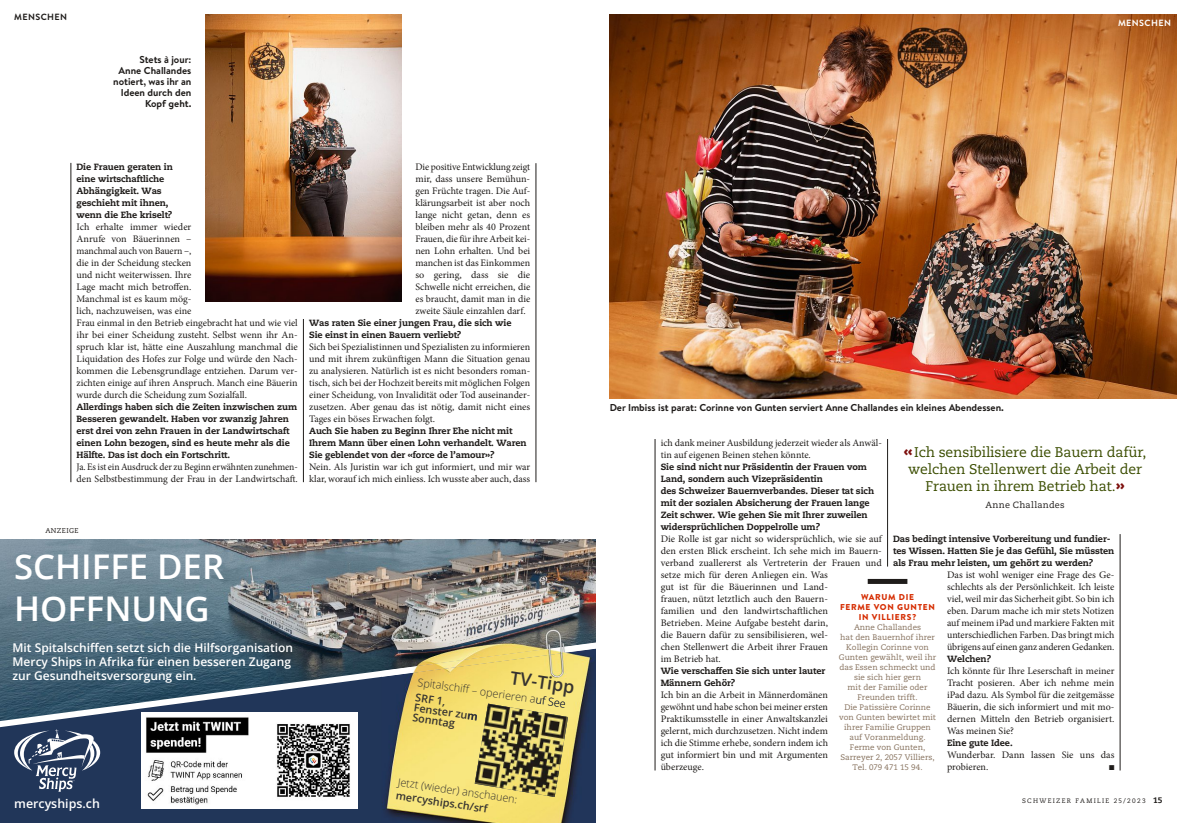
<style>
.page{position:relative;width:1191px;height:823px;background:#fff}
.page>*{position:absolute;margin:0;border:0;box-sizing:border-box;transform-origin:0 0}
.t1{font:600 34px/42px "Open Sans";color:#fff}
.t2{font:600 18px "Open Sans";color:#363330}
.t3{font:14px/17px "Caecilia Roman OV BGAWCF";letter-spacing:-.01em;color:#3b4d00;text-align:center}
.t4{font:600 12.4px "Open Sans";color:#fff}
.t5{font:600 12px/14px "Open Sans";color:#fff}
.t6{font:300 10.8px "Open Sans";color:#363330}
.t7{font:600 10.8px/19.9px "Open Sans";color:#363330}
.t8{font:10px/12px "Minion Pro Regular OV BGAWCL";color:#1f1c1a}
.t9{font:10px/11px "Brandon Text Bold OV BGAWCD";color:#1f1c1a;text-align:right}
.t10{font:10px/12px "Minion Pro Regular OV BGAWCL";color:#1f1c1a;scale:.96 1}
.t11{font:9px/12px "Caecilia Heavy OV BGAWCK";letter-spacing:-.01em;color:#1f1c1a}
.t12{font:9px "Caecilia Roman OV BGAWCF";letter-spacing:.03em;color:#1f1c1a}
.t13{font:9px "Brandon Grotesque Bold OV BGAWCG";letter-spacing:.04em;color:#1f1c1a}
.t14{font:9px "Brandon Grotesque Bold OV BGAWCG";letter-spacing:.04em;color:#fff}
.t15{font:8.5px/10px "Brandon Text Black OV BGAWCE";letter-spacing:.08em;color:#d62e03;text-align:center}
.t16{font:8px/10px "Caecilia Roman OV BGAWCF";color:#85705c;text-align:center}
.t17{font:7px "Caecilia Roman OV BGAWCF";letter-spacing:.06em;color:#1f1c1a}
.t18{font:7px "Zapf Dingbats Std OV BGAWCM";color:#1f1c1a}
.t19{font:6.5px "Caecilia Roman OV BGAWCF";letter-spacing:.2em;color:#1f1c1a}
.s1{font-family:"Caecilia Heavy OV BGAWCK";font-size:16px;color:#7d0f0d}
.s2{font-family:"Caecilia Heavy OV BGAWCK";font-size:8px}
</style>
<div class="page">
<img style="left:609px;top:14px;width:567px;height:384px">
<img style="left:206px;top:14px;width:195px;height:288px">
<div style="left:867px;top:578px;width:40px;height:5px;background:#1f1c1a"></div>
<img style="left:0;top:539px;width:595px;height:102px">
<div style="left:0;top:727px;width:382px;height:95px;background:#213659"></div>
<svg style="left:0;top:641px;width:382px;height:86px;background:#425c70"></svg>
<svg style="left:14px;top:729px;width:86px;height:62px;background:#556580"></svg>
<img style="left:382px;top:626px;width:213px;height:15px">
<img style="left:382px;top:676px;width:213px;height:146px">
<img style="left:382px;top:641px;width:213px;height:35px">
<img style="left:142px;top:711px;width:215px;height:97px">
<img style="left:475px;top:703px;width:93px;height:93px">
<hr style="left:536px;top:163px;width:1px;height:319px;background:#1f1c1a">
<hr style="left:655px;top:439px;width:1px;height:331px;background:#1f1c1a">
<hr style="left:887px;top:439px;width:1px;height:127px;background:#1f1c1a">
<hr style="left:1120px;top:533px;width:1px;height:237px;background:#1f1c1a">
<hr style="left:71px;top:163px;width:1px;height:319px;background:#1f1c1a">
<hr style="left:303px;top:319px;width:1px;height:163px;background:#1f1c1a">
<p class="t13" style="left:14px;top:12px;width:54px">MENSCHEN</p>
<p class="t9" style="left:113px;top:54px;width:80px">Stets à jour:<br>Anne Challandes notiert, was ihr an<br>Ideen durch den<br>Kopf geht.</p>
<p class="t11" style="left:77px;top:161px;width:98px">Die Frauen geraten in eine wirtschaftliche<br>Abhängigkeit. Was geschieht mit ihnen, wenn die Ehe kriselt?</p>
<p class="t8" style="left:77px;top:220px;width:223px">Ich erhalte immer wieder<br>Anrufe von Bäuerinnen –<br>manchmal auch von Bauern –,<br>die in der Scheidung stecken<br>und nicht weiterwissen. Ihre<br>Lage macht mich betroffen.<br>Manchmal ist es kaum mög-<br>lich, nachzuweisen, was eine<br>Frau einmal in den Betrieb eingebracht hat und wie viel ihr bei einer Scheidung zusteht. Selbst wenn ihr An&shy;spruch klar ist, hätte eine Auszahlung manchmal die Liquidation des Hofes zur Folge und würde den Nach&shy;kommen die Lebensgrundlage entziehen. Darum ver&shy;zichten einige auf ihren Anspruch. Manch eine Bäuerin wurde durch die Scheidung zum Sozialfall.</p>
<p class="t11" style="left:77px;top:401px;width:222px">Allerdings haben sich die Zeiten inzwischen zum Besseren gewandelt. Haben vor zwanzig Jahren erst drei von zehn Frauen in der Landwirtschaft einen Lohn bezogen, sind es heute mehr als die Hälfte. Das ist doch ein Fortschritt.</p>
<p class="t10" style="left:77px;top:460px;width:232px">Ja. Es ist ein Ausdruck der zu Beginn erwähnten zunehmen&shy;den Selbstbestimmung der Frau in der Landwirtschaft.</p>
<p class="t8" style="left:415px;top:160px;width:116px;text-align:justify">Die positive Entwicklung zeigt mir, dass unsere Bemühun&shy;gen Früchte tragen. Die Auf&shy;klärungsarbeit ist aber noch lange nicht getan, denn es bleiben mehr als 40 Prozent Frauen, die für ihre Arbeit kei&shy;nen Lohn erhalten. Und bei manchen ist das Einkommen so gering, dass sie die Schwelle nicht erreichen, die es braucht, damit man in die zweite Säule einzahlen darf.</p>
<p class="t11" style="left:309px;top:317px;width:204px">Was raten Sie einer jungen Frau, die sich wie<br>Sie einst in einen Bauern verliebt?</p>
<p class="t8" style="left:309px;top:340px;width:223px;text-align:justify">Sich bei Spezialistinnen und Spezialisten zu informieren und mit ihrem zukünftigen Mann die Situation genau zu analysieren. Natürlich ist es nicht besonders roman&shy;tisch, sich bei der Hochzeit bereits mit möglichen Folgen einer Scheidung, von Invalidität oder Tod auseinander&shy;zusetzen. Aber genau das ist nötig, damit nicht eines Tages ein böses Erwachen folgt.</p>
<p class="t11" style="left:309px;top:425px;width:219px">Auch Sie haben zu Beginn Ihrer Ehe nicht mit<br>Ihrem Mann über einen Lohn verhandelt. Waren<br>Sie geblendet von der «force de l’amour»?</p>
<p class="t8" style="left:309px;top:460px;width:223px">Nein. Als Juristin war ich gut informiert, und mir war klar, worauf ich mich einliess. Ich wusste aber auch, dass</p>
<p class="t17" style="left:45px;top:526px;width:35px">ANZEIGE</p>
<h1 class="t1" style="left:14px;top:545px;width:211px">SCHIFFE DER<br>HOFFNUNG</h1>
<p class="t5" style="left:13px;top:639px;width:282px">Mit Spitalschiffen setzt sich die Hilfsorganisation<br>Mercy Ships in Afrika für einen besseren Zugang zur Gesundheitsversorgung ein.</p>
<h2 class="t2" style="left:512px;top:664px;width:66px;rotate:9deg">TV-Tipp</h2>
<p class="t6" style="left:419px;top:673px;width:151px;rotate:9deg">Spitalschiff – operieren auf See</p>
<p class="t7" style="left:417px;top:686px;width:44px;rotate:9deg">SRF 1,<br>Sonntag</p>
<p class="t7" style="left:416px;top:696px;width:66px;rotate:9deg">Fenster zum</p>
<p class="t4" style="left:14px;top:794px;width:87px">mercyships.ch</p>
<p class="t6" style="left:399px;top:774px;width:122px;rotate:8deg">Jetzt (wieder) anschauen:</p>
<p class="t7" style="left:397px;top:785px;width:94px;rotate:8deg">mercyships.ch/srf</p>
<p class="t14" style="left:1118px;top:18px;width:54px">MENSCHEN</p>
<p class="t9" style="left:609px;top:402px;width:396px">Der Imbiss ist parat: Corinne von Gunten serviert Anne Challandes ein kleines Abendessen.</p>
<p class="t8" style="left:660px;top:436px;width:223px">ich dank meiner Ausbildung jederzeit wieder als Anwäl&shy;tin auf eigenen Beinen stehen könnte.</p>
<p class="t11" style="left:660px;top:461px;width:215px">Sie sind nicht nur Präsidentin der Frauen vom Land, sondern auch Vizepräsidentin<br>des Schweizer Bauernverbandes. Dieser tat sich mit der sozialen Absicherung der Frauen lange Zeit schwer. Wie gehen Sie mit Ihrer zuweilen widersprüchlichen Doppelrolle um?</p>
<p class="t8" style="left:660px;top:532px;width:223px">Die Rolle ist gar nicht so widersprüchlich, wie sie auf den ersten Blick erscheint. Ich sehe mich im Bauern&shy;verband zuallererst als Vertreterin der Frauen und setze mich für deren Anliegen ein. Was<br>gut ist für die Bäuerinnen und Land-<br>frauen, nützt letztlich auch den Bauern-<br>familien und den landwirtschaftlichen<br>Betrieben. Meine Aufgabe besteht darin,<br>die Bauern dafür zu sensibilisieren, wel-<br>chen Stellenwert die Arbeit ihrer Frauen<br>im Betrieb hat.</p>
<p class="t11" style="left:660px;top:665px;width:166px">Wie verschaffen Sie sich unter lauter<br>Männern Gehör?</p>
<p class="t8" style="left:660px;top:688px;width:169px;text-align:justify">Ich bin an die Arbeit in Männerdomänen gewöhnt und habe schon bei meiner ersten Praktikumsstelle in einer Anwaltskanzlei gelernt, mich durchzusetzen. Nicht indem ich die Stimme erhebe, sondern indem ich gut informiert bin und mit Argumenten überzeuge.</p>
<h3 class="t3" style="left:904px;top:443px;width:244px"><span class="s1">«</span>Ich sensibilisiere die Bauern dafür, welchen Stellenwert die Arbeit der<br>Frauen in ihrem Betrieb hat.<span class="s1">»</span></h3>
<p class="t12" style="left:985px;top:499px;width:81px">Anne Challandes</p>
<p class="t11" style="left:893px;top:533px;width:223px">Das bedingt intensive Vorbereitung und fundier&shy;tes Wissen. Hatten Sie je das Gefühl, Sie müssten als Frau mehr leisten, um gehört zu werden?</p>
<p class="t8" style="left:947px;top:568px;width:169px;text-align:justify">Das ist wohl weniger eine Frage des Ge&shy;schlechts als der Persönlichkeit. Ich leiste viel, weil mir das Sicherheit gibt. So bin ich eben. Darum mache ich mir stets Notizen auf meinem iPad und markiere Fakten mit unterschiedlichen Farben. Das bringt mich übrigens auf einen ganz anderen Gedanken.</p>
<p class="t11" style="left:947px;top:653px;width:45px">Welchen?</p>
<p class="t8" style="left:947px;top:664px;width:169px;text-align:justify">Ich könnte für Ihre Leserschaft in meiner Tracht posieren. Aber ich nehme mein iPad dazu. Als Symbol für die zeitgemässe Bäuerin, die sich informiert und mit mo&shy;dernen Mitteln den Betrieb organisiert.<br>Was meinen Sie?</p>
<p class="t11" style="left:947px;top:737px;width:67px">Eine gute Idee.</p>
<p class="t8" style="left:947px;top:748px;width:169px">Wunderbar. Dann lassen Sie uns das probieren.</p>
<p class="t15" style="left:840px;top:592px;width:96px">WARUM DIE<br>FERME VON GUNTEN<br>IN VILLIERS?</p>
<p class="t16" style="left:839px;top:622px;width:99px">Anne Challandes<br>hat den Bauernhof ihrer<br>Kollegin Corinne von<br>Gunten gewählt, weil ihr das Essen schmeckt und sie sich hier gern<br>mit der Familie oder<br>Freunden trifft.<br>Die Patissière Corinne von Gunten bewirtet mit ihrer Familie Gruppen auf Voranmeldung.<br>Ferme von Gunten,<br>Sarreyer 2, 2057 Villiers,<br>Tel. 079 471 15 94.</p>
<p class="t18" style="left:1109px;top:763px;width:7px">■</p>
<p class="t19" style="left:1022px;top:796px;width:142px">SCHWEIZER FAMILIE 25/2023 <span class="s2">15</span></p>
</div>
